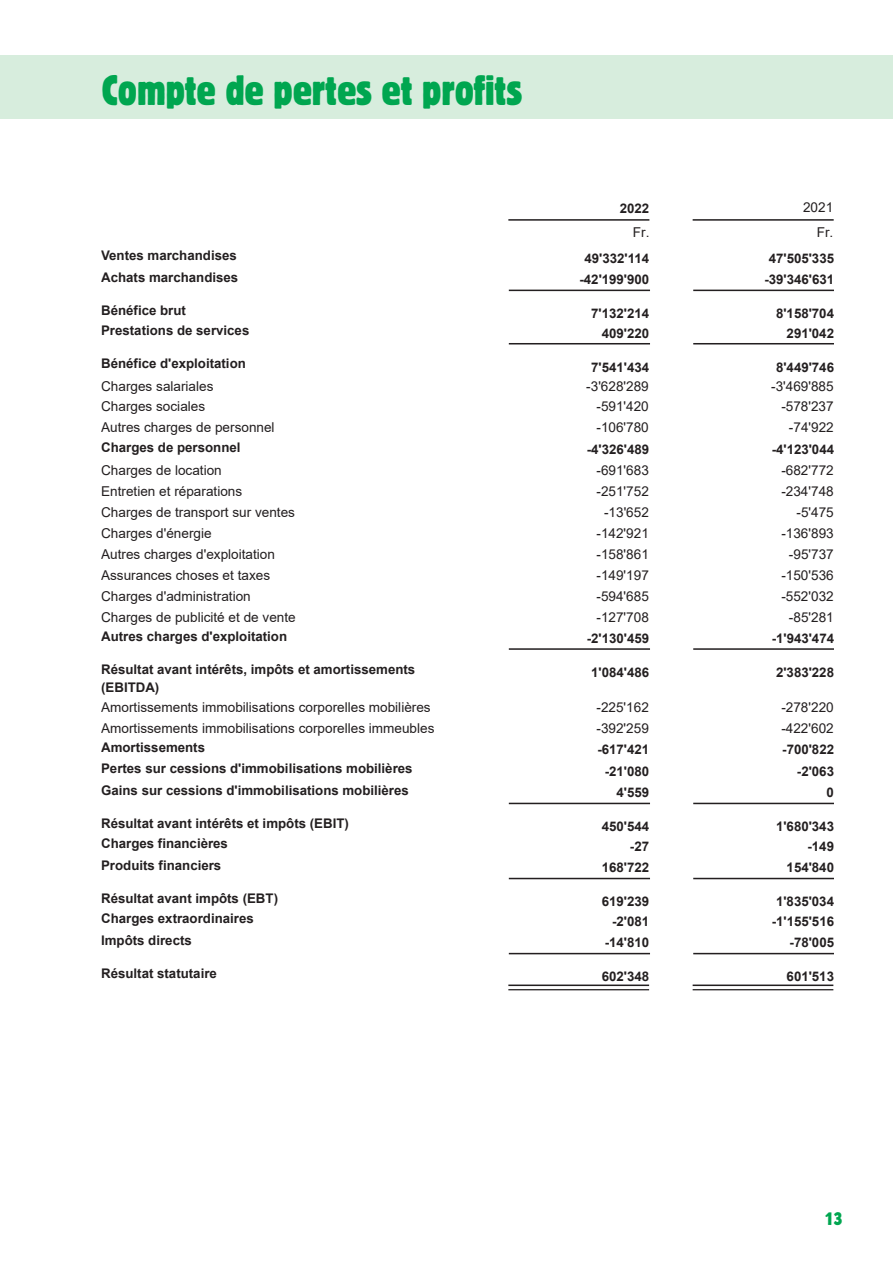
<style>
.page{position:relative;width:893px;height:1263px;background:#fff}
.page>*{position:absolute;margin:0;border:0;box-sizing:border-box;transform-origin:0 0}
.t1{font:condensed 42px "Block Pro";color:#00a650}
.t2{font:condensed 18px "Block Pro";color:#00a650}
.t3{font:13.5px "Arial";color:#231f20}
.t4{font:700 13.2px/18px "Arial";color:#231f20}
</style>
<div class="page">
<hr style="left:508px;top:219px;width:141px;height:2px;background:#231f20">
<hr style="left:693px;top:219px;width:141px;height:2px;background:#231f20">
<hr style="left:509px;top:290px;width:141px;height:1px;background:#231f20">
<hr style="left:509px;top:343px;width:141px;height:1px;background:#231f20">
<hr style="left:509px;top:648px;width:141px;height:2px;background:#231f20">
<hr style="left:509px;top:803px;width:141px;height:1px;background:#231f20">
<hr style="left:509px;top:878px;width:141px;height:1px;background:#231f20">
<hr style="left:509px;top:953px;width:141px;height:1px;background:#231f20">
<hr style="left:693px;top:290px;width:141px;height:1px;background:#231f20">
<hr style="left:693px;top:343px;width:141px;height:1px;background:#231f20">
<hr style="left:693px;top:648px;width:141px;height:2px;background:#231f20">
<hr style="left:693px;top:803px;width:141px;height:1px;background:#231f20">
<hr style="left:693px;top:878px;width:141px;height:1px;background:#231f20">
<hr style="left:693px;top:953px;width:141px;height:1px;background:#231f20">
<hr style="left:508px;top:989px;width:141px;height:1px;background:#231f20">
<hr style="left:508px;top:984px;width:141px;height:2px;background:#231f20">
<hr style="left:693px;top:989px;width:140px;height:1px;background:#231f20">
<hr style="left:693px;top:984px;width:140px;height:2px;background:#231f20">
<div style="left:0;top:55px;width:893px;height:64px;background:#d7eddd"></div>
<h1 class="t1" style="left:102px;top:63px;width:422px">Compte de pertes et profits</h1>
<p class="t4" style="left:620px;top:199px;width:31px">2022</p>
<p class="t3" style="left:803px;top:198px;width:32px">2021</p>
<p class="t3" style="left:633px;top:223px;width:18px">Fr.</p>
<p class="t3" style="left:817px;top:223px;width:18px">Fr.</p>
<p class="t4" style="left:101px;top:247px;width:137px">Ventes marchandises</p>
<p class="t4" style="left:585px;top:249px;width:66px">49'332'114</p>
<p class="t4" style="left:769px;top:249px;width:67px">47'505'335</p>
<p class="t4" style="left:101px;top:268px;width:139px">Achats marchandises</p>
<p class="t4" style="left:579px;top:271px;width:71px">-42'199'900</p>
<p class="t4" style="left:764px;top:271px;width:71px">-39'346'631</p>
<p class="t4" style="left:101px;top:301px;width:86px">Bénéfice brut</p>
<p class="t4" style="left:591px;top:305px;width:59px">7'132'214</p>
<p class="t4" style="left:776px;top:305px;width:59px">8'158'704</p>
<p class="t4" style="left:101px;top:322px;width:150px">Prestations de services</p>
<p class="t4" style="left:602px;top:324px;width:49px">409'220</p>
<p class="t4" style="left:787px;top:324px;width:49px">291'042</p>
<p class="t4" style="left:101px;top:355px;width:146px">Bénéfice d'exploitation</p>
<p class="t4" style="left:591px;top:358px;width:59px">7'541'434</p>
<p class="t4" style="left:776px;top:358px;width:59px">8'449'746</p>
<p class="t3" style="left:101px;top:376px;width:114px">Charges salariales</p>
<p class="t3" style="left:586px;top:376px;width:64px">-3'628'289</p>
<p class="t3" style="left:771px;top:376px;width:64px">-3'469'885</p>
<p class="t3" style="left:101px;top:397px;width:106px">Charges sociales</p>
<p class="t3" style="left:596px;top:397px;width:54px">-591'420</p>
<p class="t3" style="left:781px;top:397px;width:54px">-578'237</p>
<p class="t3" style="left:101px;top:418px;width:175px">Autres charges de personnel</p>
<p class="t3" style="left:596px;top:418px;width:54px">-106'780</p>
<p class="t3" style="left:789px;top:418px;width:46px">-74'922</p>
<p class="t4" style="left:101px;top:438px;width:141px">Charges de personnel</p>
<p class="t4" style="left:587px;top:440px;width:64px">-4'326'489</p>
<p class="t4" style="left:772px;top:440px;width:64px">-4'123'044</p>
<p class="t3" style="left:101px;top:461px;width:122px">Charges de location</p>
<p class="t3" style="left:596px;top:461px;width:54px">-691'683</p>
<p class="t3" style="left:781px;top:461px;width:54px">-682'772</p>
<p class="t3" style="left:101px;top:482px;width:143px">Entretien et réparations</p>
<p class="t3" style="left:596px;top:482px;width:54px">-251'752</p>
<p class="t3" style="left:781px;top:482px;width:54px">-234'748</p>
<p class="t3" style="left:101px;top:503px;width:195px">Charges de transport sur ventes</p>
<p class="t3" style="left:604px;top:503px;width:46px">-13'652</p>
<p class="t3" style="left:796px;top:503px;width:39px">-5'475</p>
<p class="t3" style="left:101px;top:524px;width:112px">Charges d'énergie</p>
<p class="t3" style="left:596px;top:524px;width:54px">-142'921</p>
<p class="t3" style="left:781px;top:524px;width:54px">-136'893</p>
<p class="t3" style="left:101px;top:545px;width:175px">Autres charges d'exploitation</p>
<p class="t3" style="left:596px;top:545px;width:54px">-158'861</p>
<p class="t3" style="left:789px;top:545px;width:46px">-95'737</p>
<p class="t3" style="left:101px;top:566px;width:170px">Assurances choses et taxes</p>
<p class="t3" style="left:596px;top:566px;width:54px">-149'197</p>
<p class="t3" style="left:781px;top:566px;width:54px">-150'536</p>
<p class="t3" style="left:101px;top:586px;width:151px">Charges d'administration</p>
<p class="t3" style="left:596px;top:586px;width:54px">-594'685</p>
<p class="t3" style="left:781px;top:586px;width:54px">-552'032</p>
<p class="t3" style="left:101px;top:607px;width:196px">Charges de publicité et de vente</p>
<p class="t3" style="left:596px;top:607px;width:54px">-127'708</p>
<p class="t3" style="left:789px;top:607px;width:46px">-85'281</p>
<p class="t4" style="left:101px;top:627px;width:188px">Autres charges d'exploitation</p>
<p class="t4" style="left:587px;top:629px;width:64px">-2'130'459</p>
<p class="t4" style="left:772px;top:629px;width:64px">-1'943'474</p>
<p class="t4" style="left:101px;top:660px;width:316px">Résultat avant intérêts, impôts et amortissements (EBITDA)</p>
<p class="t4" style="left:591px;top:663px;width:59px">1'084'486</p>
<p class="t4" style="left:776px;top:663px;width:59px">2'383'228</p>
<p class="t3" style="left:101px;top:697px;width:331px">Amortissements immobilisations corporelles mobilières</p>
<p class="t3" style="left:596px;top:697px;width:54px">-225'162</p>
<p class="t3" style="left:781px;top:697px;width:54px">-278'220</p>
<p class="t3" style="left:101px;top:718px;width:335px">Amortissements immobilisations corporelles immeubles</p>
<p class="t3" style="left:596px;top:718px;width:54px">-392'259</p>
<p class="t3" style="left:781px;top:718px;width:54px">-422'602</p>
<p class="t4" style="left:101px;top:738px;width:105px">Amortissements</p>
<p class="t4" style="left:597px;top:740px;width:53px">-617'421</p>
<p class="t4" style="left:782px;top:740px;width:53px">-700'822</p>
<p class="t4" style="left:101px;top:760px;width:313px">Pertes sur cessions d'immobilisations mobilières</p>
<p class="t4" style="left:605px;top:762px;width:46px">-21'080</p>
<p class="t4" style="left:797px;top:762px;width:39px">-2'063</p>
<p class="t4" style="left:101px;top:781px;width:309px">Gains sur cessions d'immobilisations mobilières</p>
<p class="t4" style="left:616px;top:784px;width:34px">4'559</p>
<p class="t4" style="left:827px;top:784px;width:9px">0</p>
<p class="t4" style="left:101px;top:814px;width:249px">Résultat avant intérêts et impôts (EBIT)</p>
<p class="t4" style="left:602px;top:818px;width:49px">450'544</p>
<p class="t4" style="left:776px;top:818px;width:59px">1'680'343</p>
<p class="t4" style="left:101px;top:835px;width:128px">Charges financières</p>
<p class="t4" style="left:630px;top:837px;width:21px">-27</p>
<p class="t4" style="left:807px;top:837px;width:28px">-149</p>
<p class="t4" style="left:101px;top:856px;width:122px">Produits financiers</p>
<p class="t4" style="left:602px;top:859px;width:49px">168'722</p>
<p class="t4" style="left:787px;top:859px;width:49px">154'840</p>
<p class="t4" style="left:101px;top:890px;width:178px">Résultat avant impôts (EBT)</p>
<p class="t4" style="left:602px;top:893px;width:49px">619'239</p>
<p class="t4" style="left:776px;top:893px;width:59px">1'835'034</p>
<p class="t4" style="left:101px;top:910px;width:154px">Charges extraordinaires</p>
<p class="t4" style="left:612px;top:912px;width:39px">-2'081</p>
<p class="t4" style="left:772px;top:912px;width:64px">-1'155'516</p>
<p class="t4" style="left:101px;top:932px;width:92px">Impôts directs</p>
<p class="t4" style="left:605px;top:934px;width:46px">-14'810</p>
<p class="t4" style="left:790px;top:934px;width:46px">-78'005</p>
<p class="t4" style="left:101px;top:965px;width:117px">Résultat statutaire</p>
<p class="t4" style="left:602px;top:968px;width:49px">602'348</p>
<p class="t4" style="left:787px;top:968px;width:49px">601'513</p>
<h2 class="t2" style="left:824px;top:1207px;width:19px">13</h2>
</div>
